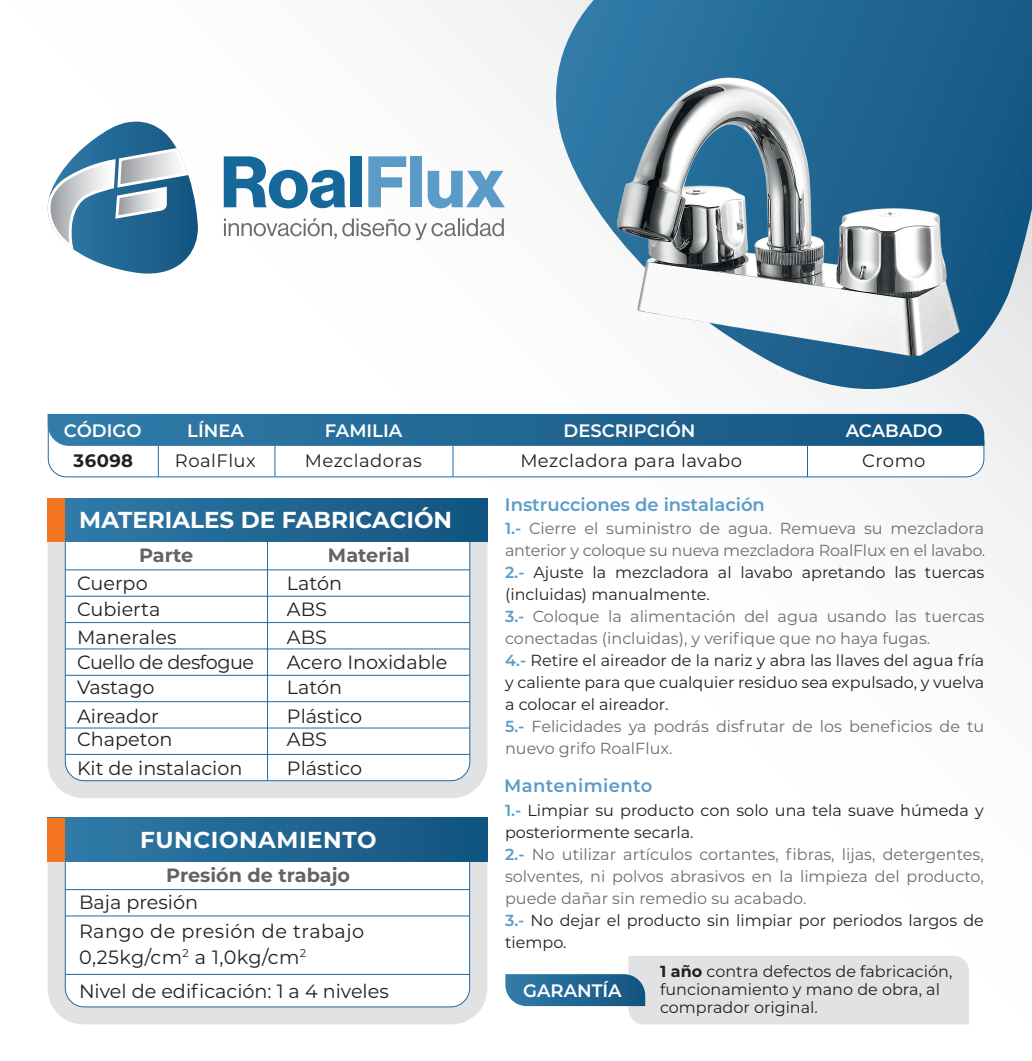
<style>
.page{position:relative;width:1032px;height:1061px;background:#fff}
.page>*{position:absolute;margin:0;border:0;box-sizing:border-box;transform-origin:0 0}
.t1{font:700 23px "Montserrat";color:#fff}
.t2{font:700 23px "Montserrat";letter-spacing:.025em;color:#fff}
.t3{font:19.2px/26px "Montserrat";color:#231f20}
.t4{font:19.2px/28.6px "Montserrat";letter-spacing:.025em;color:#231f20}
.t5{font:700 19.2px "Montserrat";color:#636366}
.t6{font:18px "Montserrat";letter-spacing:.025em;color:#231f20}
.t7{font:600 18px "Montserrat";color:#fff}
.t8{font:600 18px "Montserrat";color:#5a9bc7}
.t9{font:600 18px "Montserrat";letter-spacing:.025em;color:#5a9bc7}
.t10{font:700 18px "Montserrat";letter-spacing:.025em;color:#231f20}
.t11{font:16px/22px "Montserrat";color:#6c6d70}
.t12{font:16px/18px "Montserrat";color:#231f20}
.s1{font-weight:600;color:#5a9bc7}
.s2{color:#231f20}
.s3{font-weight:700}
</style>
<div class="page">
<div style="left:48px;top:541px;width:439px;height:257px;background:#e1e2e4"></div>
<svg style="left:64px;top:541px;width:407px;height:241px"></svg>
<div style="left:48px;top:498px;width:439px;height:43px;background:linear-gradient(to right,#327ca9,#12537f)"></div>
<hr style="left:65px;top:569px;width:405px;height:1px;background:#fff">
<hr style="left:267px;top:541px;width:1px;height:240px;background:#fff">
<hr style="left:65px;top:596px;width:404px;height:1px;background:#fff">
<hr style="left:65px;top:622px;width:404px;height:1px;background:#fff">
<hr style="left:65px;top:648px;width:404px;height:1px;background:#fff">
<hr style="left:65px;top:675px;width:404px;height:1px;background:#fff">
<hr style="left:65px;top:701px;width:404px;height:1px;background:#fff">
<hr style="left:65px;top:727px;width:404px;height:1px;background:#fff">
<hr style="left:65px;top:754px;width:404px;height:1px;background:#fff">
<div style="left:48px;top:861px;width:439px;height:163px;background:#e1e2e4"></div>
<svg style="left:64px;top:861px;width:407px;height:147px"></svg>
<div style="left:48px;top:818px;width:439px;height:43px;background:linear-gradient(to right,#327ca9,#12537f)"></div>
<hr style="left:65px;top:889px;width:404px;height:1px;background:#fff">
<hr style="left:65px;top:915px;width:404px;height:1px;background:#fff">
<hr style="left:65px;top:974px;width:404px;height:1px;background:#fff">
<svg style="left:48px;top:446px;width:936px;height:31px"></svg>
<svg style="left:48px;top:414px;width:936px;height:32px;background:#246894"></svg>
<hr style="left:158px;top:446px;width:1px;height:31px;background:#fff">
<hr style="left:274px;top:446px;width:1px;height:31px;background:#fff">
<hr style="left:452px;top:446px;width:1px;height:31px;background:#fff">
<hr style="left:807px;top:446px;width:1px;height:31px;background:#fff">
<svg style="left:224px;top:156px;width:122px;height:52px"></svg>
<div style="left:350px;top:156px;width:12px;height:51px;background:#17689a"></div>
<svg style="left:368px;top:156px;width:38px;height:51px"></svg>
<div style="left:411px;top:156px;width:11px;height:51px;background:#5a9bc7"></div>
<svg style="left:428px;top:171px;width:77px;height:37px"></svg>
<svg style="left:224px;top:218px;width:280px;height:22px"></svg>
<svg style="left:47px;top:122px;width:151px;height:152px"></svg>
<svg style="left:553px;top:0;width:479px;height:399px"></svg>
<svg style="left:505px;top:956px;width:464px;height:68px;background:#cbd5dd"></svg>
<div style="left:48px;top:498px;width:17px;height:44px;background:#f47521"></div>
<div style="left:48px;top:818px;width:17px;height:43px;background:#f47521"></div>
<img style="left:611px;top:71px;width:356px;height:294px">
<p class="t7" style="left:64px;top:418px;width:79px">CÓDIGO</p>
<p class="t7" style="left:187px;top:418px;width:58px">LÍNEA</p>
<p class="t7" style="left:325px;top:418px;width:79px">FAMILIA</p>
<p class="t7" style="left:563px;top:418px;width:133px">DESCRIPCIÓN</p>
<p class="t7" style="left:846px;top:418px;width:98px">ACABADO</p>
<p class="t10" style="left:74px;top:447px;width:61px">36098</p>
<p class="t6" style="left:175px;top:448px;width:82px">RoalFlux</p>
<p class="t6" style="left:305px;top:448px;width:118px">Mezcladoras</p>
<p class="t6" style="left:520px;top:448px;width:223px">Mezcladora para lavabo</p>
<p class="t6" style="left:862px;top:448px;width:65px">Cromo</p>
<h1 class="t1" style="left:79px;top:503px;width:374px">MATERIALES DE FABRICACIÓN</h1>
<p class="t5" style="left:139px;top:541px;width:56px">Parte</p>
<p class="t5" style="left:328px;top:541px;width:83px">Material</p>
<p class="t3" style="left:287px;top:568px;width:57px;line-height:27px">Latón<br>ABS<br>ABS</p>
<p class="t3" style="left:77px;top:569px;width:179px">Cuerpo<br>Cubierta<br>Manerales<br>Cuello de desfogue<br>Vastago</p>
<p class="t3" style="left:77px;top:704px;width:97px;line-height:23.4px">Aireador<br>Chapeton</p>
<p class="t3" style="left:77px;top:754px;width:167px">Kit de instalacion</p>
<p class="t3" style="left:287px;top:754px;width:77px">Plástico</p>
<p class="t3" style="left:287px;top:649px;width:162px;line-height:24.4px">Acero Inoxidable<br>Latón</p>
<p class="t3" style="left:287px;top:702px;width:77px">Plástico</p>
<p class="t3" style="left:287px;top:726px;width:42px">ABS</p>
<h1 class="t2" style="left:140px;top:823px;width:238px">FUNCIONAMIENTO</h1>
<p class="t5" style="left:166px;top:861px;width:186px">Presión de trabajo</p>
<p class="t4" style="left:79px;top:887px;width:287px">Baja presión<br>Rango de presión de trabajo</p>
<p class="t3" style="left:79px;top:939px;width:311px;line-height:33.8px">0,25kg/cm<sup>2</sup> a 1,0kg/cm<sup>2<br></sup>Nivel de edificación: 1 a 4 niveles</p>
<p class="t8" style="left:505px;top:491px;width:261px">Instrucciones de instalación</p>
<p class="t11" style="left:505px;top:517px;width:482px"><span class="s1">1.-</span> Cierre el suministro de agua. Remueva su mezcladora anterior y coloque su nueva mezcladora RoalFlux en el lavabo.<br><span class="s1">2.-</span> <span class="s2">Ajuste la mezcladora al lavabo apretando las tuercas (incluidas) manualmente.<br></span><span class="s1">3.-</span> Coloque la alimentación del agua usando las tuercas conectadas (incluidas), y verifique que no haya fugas.<br><span class="s1">4.-</span> <span class="s2">Retire el aireador de la nariz y abra las llaves del agua fría y caliente para que cualquier residuo sea expulsado, y vuelva a colocar el aireador.<br></span><span class="s1">5.-</span> Felicidades ya podrás disfrutar de los beneficios de tu nuevo grifo RoalFlux.</p>
<p class="t9" style="left:504px;top:773px;width:150px">Mantenimiento</p>
<p class="t11" style="left:505px;top:798px;width:480px"><span class="s1">1.-</span> <span class="s2">Limpiar su producto con solo una tela suave húmeda y posteriormente secarla.<br></span><span class="s1">2.-</span> No utilizar artículos cortantes, fibras, lijas, detergentes, solventes, ni polvos abrasivos en la limpieza del producto, puede dañar sin remedio su acabado.<br><span class="s1">3.-</span> <span class="s2">No dejar el producto sin limpiar por periodos largos de tiempo.</span></p>
<p class="t7" style="left:523px;top:978px;width:100px">GARANTÍA</p>
<p class="t12" style="left:660px;top:962px;width:294px"><span class="s3">1 año</span> contra defectos de fabricación, funcionamiento y mano de obra, al comprador original.</p>
</div>
